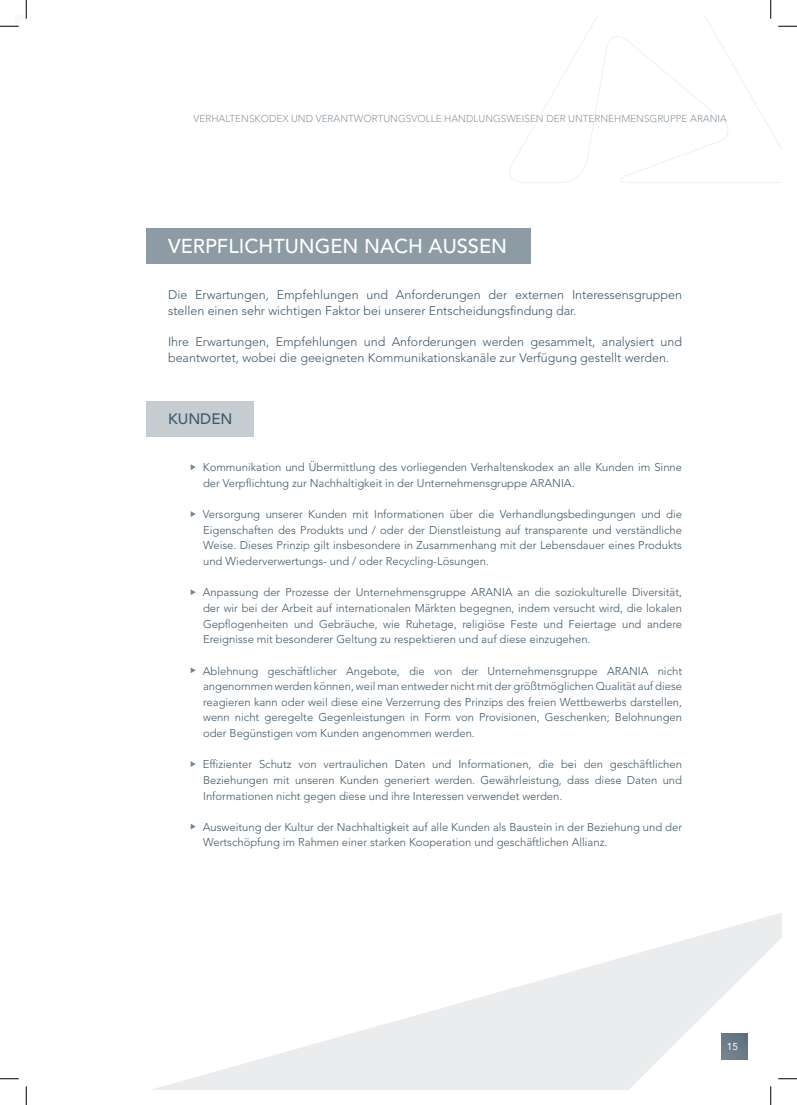
<style>
.page{position:relative;width:797px;height:1105px;background:#fff}
.page>*{position:absolute;margin:0;border:0;box-sizing:border-box;transform-origin:0 0}
.t1{font:500 20px "Avenir LT Std";color:#fff}
.t2{font:500 15px "Avenir LT Std";color:#405968}
.t3{font:300 12.5px/15.6px "Avenir LT Std";color:#405968}
.t4{font:300 11.25px/15.6px "Avenir LT Std";color:#405968;text-align:justify}
.t5{font:300 10px "Avenir LT Std";color:#8d99a3}
.t6{font:10px "Avenir LT Std";color:#fff}
</style>
<div class="page">
<svg style="left:510px;top:16px;width:271px;height:167px"></svg>
<div style="left:146px;top:228px;width:384px;height:36px;background:#8c9ba4"></div>
<div style="left:146px;top:401px;width:108px;height:36px;background:#c6cdd1"></div>
<svg style="left:191px;top:464px;width:5px;height:6px"></svg>
<svg style="left:191px;top:511px;width:5px;height:6px"></svg>
<svg style="left:191px;top:589px;width:5px;height:6px"></svg>
<svg style="left:191px;top:667px;width:5px;height:6px"></svg>
<svg style="left:191px;top:761px;width:5px;height:6px"></svg>
<svg style="left:191px;top:824px;width:5px;height:5px"></svg>
<svg style="left:155px;top:913px;width:626px;height:176px"></svg>
<svg style="left:778px;top:25px;width:19px;height:2px"></svg>
<svg style="left:0;top:1078px;width:19px;height:1px"></svg>
<svg style="left:778px;top:1078px;width:19px;height:1px"></svg>
<svg style="left:25px;top:1086px;width:2px;height:19px"></svg>
<svg style="left:770px;top:0;width:1px;height:19px"></svg>
<svg style="left:770px;top:1086px;width:1px;height:19px"></svg>
<p class="t5" style="left:194px;top:113px;width:535px">VERHALTENSKODEX UND VERANTWORTUNGSVOLLE HANDLUNGSWEISEN DER UNTERNEHMENSGRUPPE ARANIA</p>
<h1 class="t1" style="left:168px;top:234px;width:340px">VERPFLICHTUNGEN NACH AUSSEN</h1>
<p class="t3" style="left:168px;top:287px;width:515px">Die Erwartungen, Empfehlungen und Anforderungen der externen Interessensgruppen stellen einen sehr wichtigen Faktor bei unserer Entscheidungsfindung dar.</p>
<p class="t3" style="left:168px;top:334px;width:515px">Ihre Erwartungen, Empfehlungen und Anforderungen werden gesammelt, analysiert und beantwortet, wobei die geeigneten Kommunikationskanäle zur Verfügung gestellt werden.</p>
<h2 class="t2" style="left:168px;top:411px;width:66px">KUNDEN</h2>
<p class="t4" style="left:203px;top:460px;width:481px">Kommunikation und Übermittlung des vorliegenden Verhaltenskodex an alle Kunden im Sinne der Verpflichtung zur Nachhaltigkeit in der Unternehmensgruppe ARANIA.</p>
<p class="t4" style="left:203px;top:507px;width:481px">Versorgung unserer Kunden mit Informationen über die Verhandlungsbedingungen und die Eigenschaften des Produkts und / oder der Dienstleistung auf transparente und verständliche Weise. Dieses Prinzip gilt insbesondere in Zusammenhang mit der Lebensdauer eines Produkts und Wiederverwertungs- und / oder Recycling-Lösungen.</p>
<p class="t4" style="left:203px;top:585px;width:481px">Anpassung der Prozesse der Unternehmensgruppe ARANIA an die soziokulturelle Diversität, der wir bei der Arbeit auf internationalen Märkten begegnen, indem versucht wird, die lokalen Gepflogenheiten und Gebräuche, wie Ruhetage, religiöse Feste und Feiertage und andere Ereignisse mit besonderer Geltung zu respektieren und auf diese einzugehen.</p>
<p class="t4" style="left:203px;top:663px;width:481px">Ablehnung geschäftlicher Angebote, die von der Unternehmensgruppe ARANIA nicht angenommen werden können, weil man entweder nicht mit der größtmöglichen Qualität auf diese reagieren kann oder weil diese eine Verzerrung des Prinzips des freien Wettbewerbs darstellen, wenn nicht geregelte Gegenleistungen in Form von Provisionen, Geschenken; Belohnungen oder Begünstigen vom Kunden angenommen werden.</p>
<p class="t4" style="left:203px;top:757px;width:481px">Effizienter Schutz von vertraulichen Daten und Informationen, die bei den geschäftlichen Beziehungen mit unseren Kunden generiert werden. Gewährleistung, dass diese Daten und Informationen nicht gegen diese und ihre Interessen verwendet werden.</p>
<p class="t4" style="left:203px;top:819px;width:481px">Ausweitung der Kultur der Nachhaltigkeit auf alle Kunden als Baustein in der Beziehung und der<br>Wertschöpfung im Rahmen einer starken Kooperation und geschäftlichen Allianz.</p>
<p class="t6" style="left:727px;top:1041px;width:13px">15</p>
</div>
